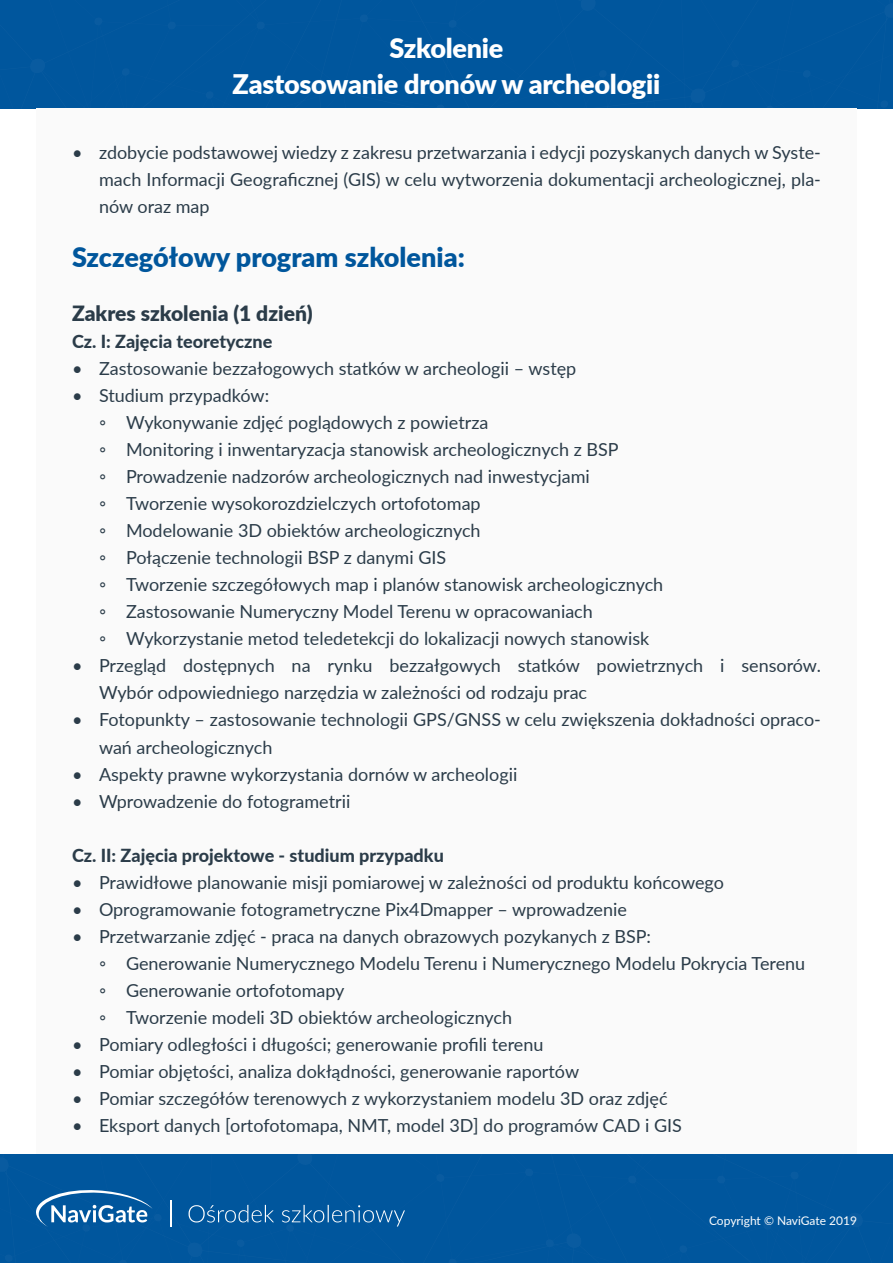
<style>
.page{position:relative;width:893px;height:1263px;background:#fff}
.page>*{position:absolute;margin:0;border:0;box-sizing:border-box;transform-origin:0 0}
.t1{font:900 27px/36px "Lato";letter-spacing:-.01em;color:#fff;text-align:center}
.t2{font:900 27px "Lato";color:#00569c}
.t3{font:900 21px "Lato";color:#2b3c49}
.t4{font:18px/27px "Lato";color:#2b3c49}
.t5{font:800 18px "Lato";color:#2b3c49}
.t6{font:12px "Lato";color:#fff}
</style>
<div class="page">
<div style="left:0;top:0;width:368px;height:109px;background:#00569d"></div>
<div style="left:368px;top:0;width:525px;height:109px;background:#00569d"></div>
<svg style="left:366px;top:0;width:16px;height:15px"></svg>
<svg style="left:731px;top:60px;width:8px;height:7px"></svg>
<div style="left:36px;top:109px;width:821px;height:1045px;background:#fafafa"></div>
<div style="left:525px;top:1154px;width:368px;height:109px;background:#00569d"></div>
<div style="left:0;top:1154px;width:525px;height:109px;background:#00569d"></div>
<svg style="left:511px;top:1154px;width:15px;height:15px"></svg>
<svg style="left:170px;top:1200px;width:1px;height:27px"></svg>
<svg style="left:36px;top:1188px;width:126px;height:39px;background:#3277b0"></svg>
<svg style="left:189px;top:1205px;width:216px;height:21px;background:#216ca9"></svg>
<h1 class="t1" style="left:233px;top:29px;width:429px">Szkolenie<br>Zastosowanie dronów w archeologii</h1>
<p class="t4" style="left:99px;top:139px;width:723px;text-align:justify;text-indent:-27px">• zdobycie podstawowej wiedzy z zakresu przetwarzania i edycji pozyskanych danych w Syste&shy;mach Informacji Geograficznej (GIS) w celu wytworzenia dokumentacji archeologicznej, pla&shy;nów oraz map</p>
<h1 class="t2" style="left:72px;top:237px;width:394px">Szczegółowy program szkolenia:</h1>
<p class="t3" style="left:72px;top:298px;width:242px">Zakres szkolenia (1 dzień)</p>
<p class="t5" style="left:72px;top:328px;width:202px">Cz. I: Zajęcia teoretyczne</p>
<p class="t4" style="left:72px;top:355px;width:506px">• Zastosowanie bezzałogowych statków w archeologii – wstęp</p>
<p class="t4" style="left:99px;top:382px;width:566px;text-indent:-27px">• Studium przypadków:<br>◦ Wykonywanie zdjęć poglądowych z powietrza<br>◦ Monitoring i inwentaryzacja stanowisk archeologicznych z BSP<br>◦ Prowadzenie nadzorów archeologicznych nad inwestycjami<br>◦ Tworzenie wysokorozdzielczych ortofotomap<br>◦ Modelowanie 3D obiektów archeologicznych<br>◦ Połączenie technologii BSP z danymi GIS<br>◦ Tworzenie szczegółowych map i planów stanowisk archeologicznych ◦ Zastosowanie Numeryczny Model Terenu w opracowaniach<br>◦ Wykorzystanie metod teledetekcji do lokalizacji nowych stanowisk</p>
<p class="t4" style="left:99px;top:652px;width:723px;text-indent:-27px">• Przegląd dostępnych na rynku bezzałgowych statków powietrznych i sensorów.<br>Wybór odpowiedniego narzędzia w zależności od rodzaju prac</p>
<p class="t4" style="left:99px;top:706px;width:723px;text-indent:-27px">• Fotopunkty – zastosowanie technologii GPS/GNSS w celu zwiększenia dokładności opraco&shy;wań archeologicznych</p>
<p class="t4" style="left:72px;top:760px;width:447px">• Aspekty prawne wykorzystania dornów w archeologii</p>
<p class="t4" style="left:72px;top:787px;width:280px">• Wprowadzenie do fotogrametrii</p>
<p class="t5" style="left:72px;top:841px;width:373px">Cz. II: Zajęcia projektowe - studium przypadku</p>
<p class="t4" style="left:72px;top:868px;width:653px">• Prawidłowe planowanie misji pomiarowej w zależności od produktu końcowego</p>
<p class="t4" style="left:72px;top:895px;width:556px">• Oprogramowanie fotogrametryczne Pix4Dmapper – wprowadzenie</p>
<p class="t4" style="left:99px;top:922px;width:708px;text-indent:-27px">• Przetwarzanie zdjęć - praca na danych obrazowych pozykanych z BSP:<br>◦ Generowanie Numerycznego Modelu Terenu i Numerycznego Modelu Pokrycia Terenu ◦ Generowanie ortofotomapy<br>◦ Tworzenie modeli 3D obiektów archeologicznych</p>
<p class="t4" style="left:72px;top:1030px;width:473px">• Pomiary odległości i długości; generowanie profili terenu</p>
<p class="t4" style="left:72px;top:1057px;width:509px">• Pomiar objętości, analiza dokłądności, generowanie raportów</p>
<p class="t4" style="left:72px;top:1084px;width:597px">• Pomiar szczegółów terenowych z wykorzystaniem modelu 3D oraz zdjęć</p>
<p class="t4" style="left:72px;top:1111px;width:611px">• Eksport danych [ortofotomapa, NMT, model 3D] do programów CAD i GIS</p>
<p class="t6" style="left:709px;top:1212px;width:149px">Copyright © NaviGate 2019</p>
</div>
